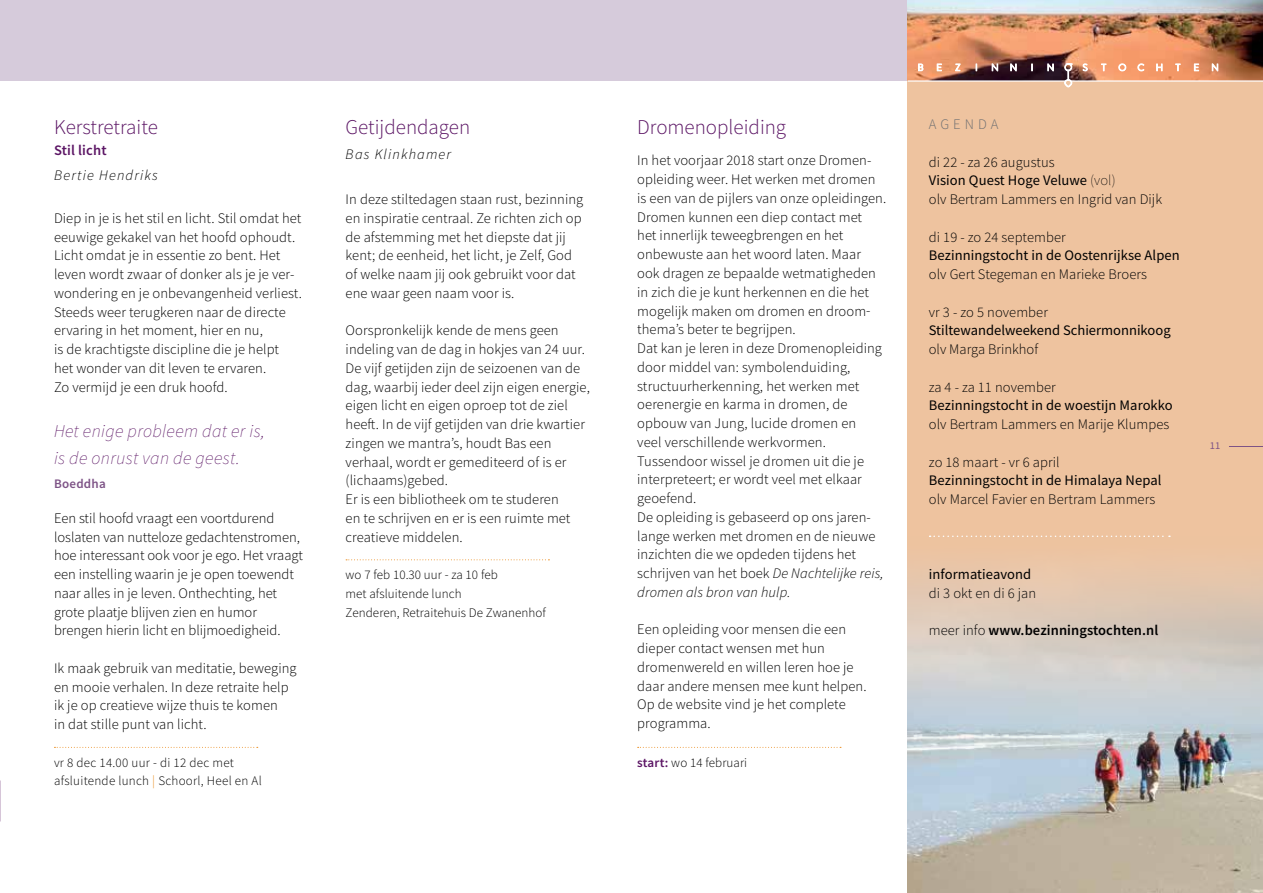
<style>
.page{position:relative;width:1263px;height:893px;background:#fff}
.page>*{position:absolute;margin:0;border:0;box-sizing:border-box;transform-origin:0 0}
.t1{font:300 21px "Source Sans Pro";color:#5c1665}
.t2{font:italic 200 18px/27px "Source Sans Pro";letter-spacing:.02em;color:#5c1665}
.t3{font:300 14.55px/18.8px "Source Sans Pro";letter-spacing:.005em;color:#000}
.t4{font:14.55px "Source Sans Pro";letter-spacing:.005em;color:#000}
.t5{font:600 14.55px "Source Sans Pro";letter-spacing:.005em;color:#000}
.t6{font:italic 300 14.55px "Source Sans Pro";letter-spacing:.08em;color:#000}
.t7{font:600 14.55px "Source Sans Pro";letter-spacing:.01em;color:#5c1665}
.t8{font:300 14.55px "Source Sans Pro";letter-spacing:.28em;color:#6d6e71}
.t9{font:300 13.05px/18.8px "Source Sans Pro";letter-spacing:.005em;color:#000}
.t10{font:600 13.05px "Source Sans Pro";letter-spacing:.02em;color:#7d5386}
.t11{font:10.5px "Source Sans Pro";color:#7d5386}
.s1{color:#ea8f23}
.s2{font-style:italic}
.s3{font-weight:600;color:#5c1665}
.s4{font-weight:400}
.s5{font-weight:200}
.s6{font-weight:300}
</style>
<div class="page">
<div style="left:0;top:0;width:907px;height:81px;background:#d6cbdb"></div>
<svg style="left:54px;top:747px;width:204px;height:1px"></svg>
<div style="left:907px;top:0;width:356px;height:893px;background:#eec39f"></div>
<img style="left:907px;top:536px;width:356px;height:357px">
<img style="left:907px;top:0;width:356px;height:80px">
<svg style="left:918px;top:64px;width:5px;height:7px"></svg>
<svg style="left:937px;top:64px;width:5px;height:7px"></svg>
<svg style="left:955px;top:64px;width:5px;height:7px"></svg>
<svg style="left:992px;top:64px;width:6px;height:7px"></svg>
<svg style="left:1010px;top:64px;width:6px;height:7px"></svg>
<svg style="left:1031px;top:64px;width:2px;height:7px"></svg>
<svg style="left:1047px;top:64px;width:7px;height:7px"></svg>
<svg style="left:1083px;top:64px;width:5px;height:7px"></svg>
<svg style="left:1101px;top:64px;width:5px;height:7px"></svg>
<svg style="left:1118px;top:64px;width:8px;height:7px"></svg>
<svg style="left:1137px;top:64px;width:7px;height:7px"></svg>
<svg style="left:1156px;top:64px;width:6px;height:7px"></svg>
<svg style="left:1175px;top:64px;width:5px;height:7px"></svg>
<svg style="left:1194px;top:64px;width:5px;height:7px"></svg>
<svg style="left:1212px;top:64px;width:6px;height:7px"></svg>
<svg style="left:1064px;top:63px;width:8px;height:24px"></svg>
<hr style="left:1071px;top:80px;width:192px;height:2px;background:#fff">
<hr style="left:907px;top:80px;width:158px;height:2px;background:#fff">
<hr style="left:1229px;top:446px;width:34px;height:1px;background:#7d5386">
<svg style="left:638px;top:747px;width:203px;height:1px"></svg>
<svg style="left:346px;top:559px;width:203px;height:1px"></svg>
<svg style="left:929px;top:536px;width:241px;height:1px"></svg>
<h1 class="t1" style="left:54px;top:114px;width:105px">Kerstretraite</h1>
<p class="t7" style="left:54px;top:140px;width:54px">Stil licht</p>
<p class="t6" style="left:54px;top:166px;width:105px">Bertie Hendriks</p>
<p class="t3" style="left:54px;top:209px;width:249px">Diep in je is het stil en licht. Stil omdat het eeuwige gekakel van het hoofd ophoudt.<br>Licht omdat je in essentie zo bent. Het leven wordt zwaar of donker als je je ver&shy;wondering en je onbevangenheid verliest.<br>Steeds weer terugkeren naar de directe ervaring in het moment, hier en nu,<br>is de krachtigste discipline die je helpt het wonder van dit leven te ervaren.<br>Zo vermijd je een druk hoofd.</p>
<p class="t2" style="left:54px;top:418px;width:212px">Het enige probleem dat er is, is de onrust van de geest.</p>
<p class="t10" style="left:54px;top:475px;width:53px">Boeddha</p>
<p class="t3" style="left:54px;top:509px;width:251px">Een stil hoofd vraagt een voortdurend loslaten van nutteloze gedachtenstromen, hoe interessant ook voor je ego. Het vraagt een instelling waarin je je open toewendt naar alles in je leven. Onthechting, het grote plaatje blijven zien en humor brengen hierin licht en blijmoedigheid.</p>
<p class="t3" style="left:54px;top:659px;width:244px">Ik maak gebruik van meditatie, beweging en mooie verhalen. In deze retraite help ik je op creatieve wijze thuis te komen<br>in dat stille punt van licht.</p>
<p class="t9" style="left:54px;top:753px;width:209px">vr 8 dec 14.00 uur - di 12 dec met afsluitende lunch <span class="s1">|</span> Schoorl, Heel en Al</p>
<h1 class="t1" style="left:346px;top:114px;width:126px">Getijdendagen</h1>
<p class="t6" style="left:346px;top:145px;width:107px">Bas Klinkhamer</p>
<p class="t3" style="left:346px;top:190px;width:239px">In deze stiltedagen staan rust, bezinning en inspiratie centraal. Ze richten zich op de afstemming met het diepste dat jij kent; de eenheid, het licht, je Zelf, God of welke naam jij ook gebruikt voor dat ene waar geen naam voor is.</p>
<p class="t3" style="left:346px;top:321px;width:246px">Oorspronkelijk kende de mens geen indeling van de dag in hokjes van 24 uur.<br>De vijf getijden zijn de seizoenen van de dag, waarbij ieder deel zijn eigen energie, eigen licht en eigen oproep tot de ziel heeft. In de vijf getijden van drie kwartier zingen we mantra’s, houdt Bas een verhaal, wordt er gemediteerd of is er (lichaams)gebed.<br>Er is een bibliotheek om te studeren<br>en te schrijven en er is een ruimte met creatieve middelen.</p>
<p class="t9" style="left:346px;top:565px;width:202px">wo 7 feb 10.30 uur - za 10 feb<br>met afsluitende lunch<br>Zenderen, Retraitehuis De Zwanenhof</p>
<h1 class="t1" style="left:637px;top:114px;width:150px">Dromenopleiding</h1>
<p class="t3" style="left:637px;top:151px;width:251px">In het voorjaar 2018 start onze Dromen&shy;opleiding weer. Het werken met dromen is een van de pijlers van onze opleidingen.<br>Dromen kunnen een diep contact met<br>het innerlijk teweegbrengen en het onbewuste aan het woord laten. Maar ook dragen ze bepaalde wetmatigheden in zich die je kunt herkennen en die het mogelijk maken om dromen en droom&shy;thema’s beter te begrijpen.<br>Dat kan je leren in deze Dromenopleiding door middel van: symbolenduiding, structuurherkenning, het werken met oerenergie en karma in dromen, de opbouw van Jung, lucide dromen en<br>veel verschillende werkvormen.<br>Tussendoor wissel je dromen uit die je interpreteert; er wordt veel met elkaar geoefend.<br>De opleiding is gebaseerd op ons jaren&shy;lange werken met dromen en de nieuwe inzichten die we opdeden tijdens het schrijven van het boek <span class="s2">De Nachtelijke reis, dromen als bron van hulp.</span></p>
<p class="t3" style="left:637px;top:620px;width:231px">Een opleiding voor mensen die een dieper contact wensen met hun dromenwereld en willen leren hoe je daar andere mensen mee kunt helpen.<br>Op de website vind je het complete programma.</p>
<p class="t9" style="left:637px;top:753px;width:111px"><span class="s3">start:</span> wo 14 februari</p>
<p class="t8" style="left:929px;top:115px;width:71px">AGENDA</p>
<p class="t3" style="left:929px;top:152px;width:235px">di 22 - za 26 augustus<br><span class="s4">Vision Quest Hoge Veluwe</span> <span class="s5">(vol)<br></span>olv Bertram Lammers en Ingrid van Dijk</p>
<p class="t3" style="left:929px;top:227px;width:138px">di 19 - zo 24 september</p>
<p class="t4" style="left:929px;top:246px;width:252px">Bezinningstocht in de Oostenrijkse Alpen</p>
<p class="t3" style="left:929px;top:265px;width:220px">olv Gert Stegeman en Marieke Broers</p>
<p class="t3" style="left:929px;top:302px;width:121px">vr 3 - zo 5 november</p>
<p class="t4" style="left:929px;top:321px;width:243px">Stiltewandelweekend Schiermonnikoog</p>
<p class="t3" style="left:929px;top:340px;width:111px">olv Marga Brinkhof</p>
<p class="t3" style="left:929px;top:377px;width:128px">za 4 - za 11 november</p>
<p class="t4" style="left:929px;top:396px;width:245px">Bezinningstocht in de woestijn Marokko</p>
<p class="t3" style="left:929px;top:415px;width:242px">olv Bertram Lammers en Marije Klumpes</p>
<p class="t3" style="left:929px;top:452px;width:132px">zo 18 maart - vr 6 april</p>
<p class="t4" style="left:929px;top:471px;width:234px">Bezinningstocht in de Himalaya Nepal</p>
<p class="t3" style="left:929px;top:490px;width:228px">olv Marcel Favier en Bertram Lammers</p>
<p class="t4" style="left:929px;top:565px;width:104px">informatieavond</p>
<p class="t3" style="left:929px;top:584px;width:109px">di 3 okt en di 6 jan</p>
<p class="t5" style="left:929px;top:621px;width:231px"><span class="s6">meer info</span> www.bezinningstochten.nl</p>
<p class="t11" style="left:1210px;top:439px;width:12px">11</p>
</div>
